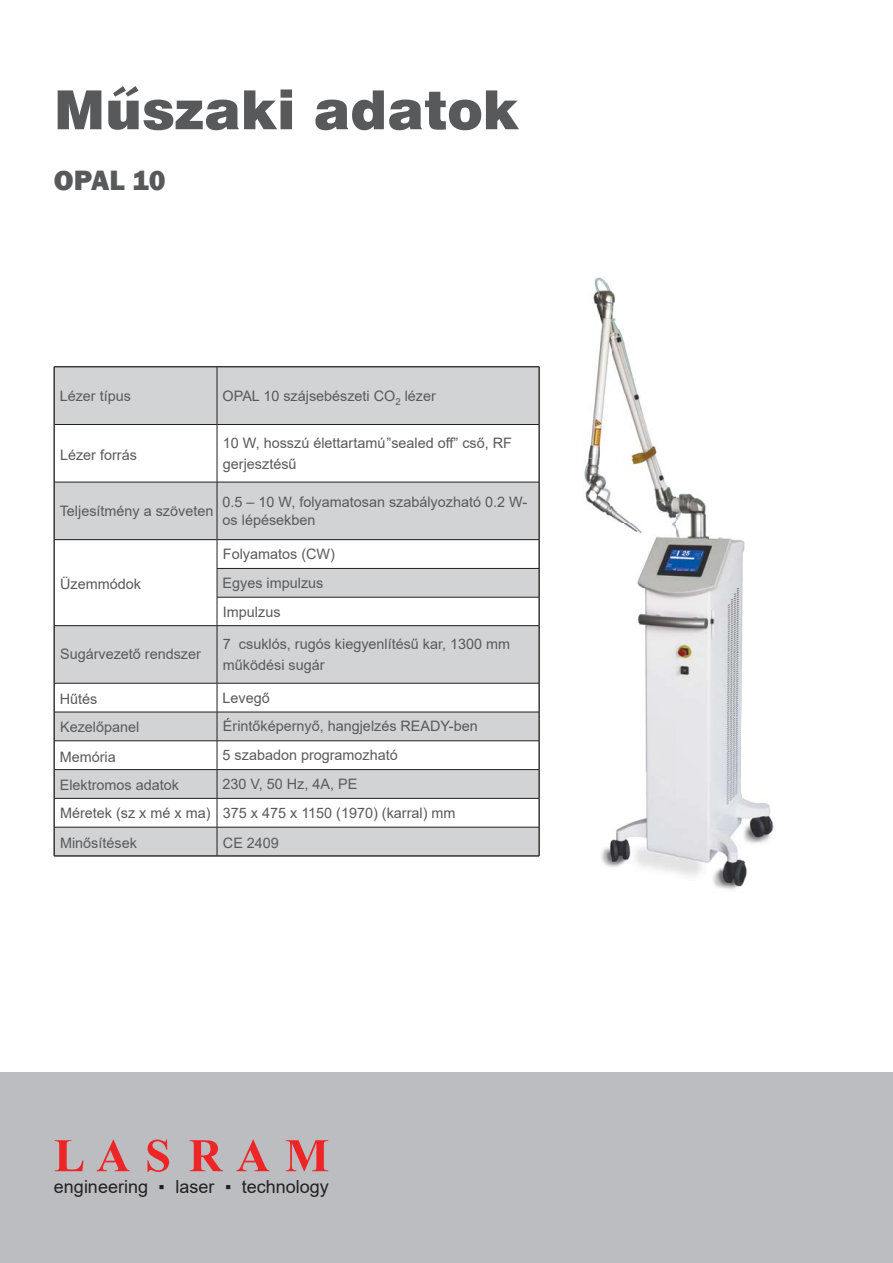
<style>
.page{position:relative;width:893px;height:1263px;background:#fff}
.page>*{position:absolute;margin:0;border:0;box-sizing:border-box;transform-origin:0 0}
.t1{font:900 54px "Swiss 721 BT";color:#58595b}
.t2{font:800 28.8px "Franklin Gothic";letter-spacing:-.005em;color:#58595b}
.t3{font:18px "Arial";color:#231f20}
.t4{font:14.4px/21.6px "Arial";color:#58595b}
.s1{font-family:"Franklin Gothic";font-weight:800;font-size:57.6px}
</style>
<div class="page">
<div style="left:0;top:1072px;width:893px;height:191px;background:#bbbdc0"></div>
<div style="left:54px;top:367px;width:485px;height:58px;background:#d1d3d4"></div>
<div style="left:54px;top:482px;width:485px;height:58px;background:#d1d3d4"></div>
<div style="left:217px;top:568px;width:322px;height:29px;background:#d1d3d4"></div>
<div style="left:54px;top:626px;width:485px;height:57px;background:#d1d3d4"></div>
<div style="left:54px;top:712px;width:485px;height:29px;background:#d1d3d4"></div>
<div style="left:54px;top:770px;width:485px;height:28px;background:#d1d3d4"></div>
<div style="left:54px;top:827px;width:485px;height:29px;background:#d1d3d4"></div>
<hr style="left:217px;top:367px;width:1px;height:58px;background:#231f20">
<hr style="left:54px;top:367px;width:1px;height:58px;background:#231f20">
<hr style="left:539px;top:367px;width:1px;height:58px;background:#231f20">
<hr style="left:217px;top:425px;width:1px;height:57px;background:#231f20">
<hr style="left:54px;top:425px;width:1px;height:57px;background:#231f20">
<hr style="left:539px;top:425px;width:1px;height:57px;background:#231f20">
<hr style="left:217px;top:482px;width:1px;height:58px;background:#231f20">
<hr style="left:54px;top:482px;width:1px;height:58px;background:#231f20">
<hr style="left:539px;top:482px;width:1px;height:58px;background:#231f20">
<hr style="left:217px;top:540px;width:1px;height:86px;background:#231f20">
<hr style="left:54px;top:540px;width:1px;height:86px;background:#231f20">
<svg style="left:539px;top:540px;width:1px;height:86px"></svg>
<hr style="left:217px;top:626px;width:1px;height:57px;background:#231f20">
<hr style="left:54px;top:626px;width:1px;height:57px;background:#231f20">
<hr style="left:539px;top:626px;width:1px;height:57px;background:#231f20">
<svg style="left:217px;top:684px;width:1px;height:172px"></svg>
<svg style="left:54px;top:684px;width:1px;height:172px"></svg>
<svg style="left:539px;top:683px;width:1px;height:173px"></svg>
<hr style="left:54px;top:424px;width:163px;height:1px;background:#231f20">
<hr style="left:54px;top:366px;width:163px;height:1px;background:#231f20">
<hr style="left:217px;top:424px;width:322px;height:1px;background:#231f20">
<hr style="left:217px;top:366px;width:322px;height:1px;background:#231f20">
<hr style="left:54px;top:482px;width:163px;height:1px;background:#231f20">
<hr style="left:217px;top:482px;width:322px;height:1px;background:#231f20">
<hr style="left:54px;top:539px;width:163px;height:1px;background:#231f20">
<hr style="left:217px;top:539px;width:322px;height:1px;background:#231f20">
<hr style="left:54px;top:625px;width:163px;height:1px;background:#231f20">
<hr style="left:217px;top:568px;width:322px;height:1px;background:#231f20">
<hr style="left:217px;top:597px;width:322px;height:1px;background:#231f20">
<hr style="left:217px;top:625px;width:322px;height:1px;background:#231f20">
<hr style="left:54px;top:683px;width:163px;height:1px;background:#231f20">
<hr style="left:217px;top:683px;width:322px;height:1px;background:#231f20">
<hr style="left:54px;top:712px;width:163px;height:1px;background:#231f20">
<hr style="left:217px;top:712px;width:322px;height:1px;background:#231f20">
<hr style="left:54px;top:741px;width:163px;height:1px;background:#231f20">
<hr style="left:217px;top:741px;width:322px;height:1px;background:#231f20">
<hr style="left:54px;top:769px;width:163px;height:1px;background:#231f20">
<hr style="left:217px;top:769px;width:322px;height:1px;background:#231f20">
<hr style="left:54px;top:798px;width:163px;height:1px;background:#231f20">
<hr style="left:217px;top:798px;width:322px;height:1px;background:#231f20">
<hr style="left:54px;top:827px;width:163px;height:1px;background:#231f20">
<hr style="left:217px;top:827px;width:322px;height:1px;background:#231f20">
<hr style="left:54px;top:856px;width:163px;height:1px;background:#231f20">
<hr style="left:217px;top:856px;width:322px;height:1px;background:#231f20">
<svg style="left:55px;top:1140px;width:29px;height:31px"></svg>
<svg style="left:97px;top:1140px;width:33px;height:31px"></svg>
<svg style="left:147px;top:1140px;width:22px;height:32px"></svg>
<svg style="left:189px;top:1140px;width:34px;height:31px"></svg>
<svg style="left:236px;top:1140px;width:33px;height:31px"></svg>
<svg style="left:286px;top:1140px;width:42px;height:31px"></svg>
<img style="left:584px;top:277px;width:190px;height:613px">
<h1 class="t1" style="left:54px;top:77px;width:466px">M<span class="s1">ű</span>szaki adatok</h1>
<h2 class="t2" style="left:54px;top:164px;width:113px">OPAL 10</h2>
<p class="t4" style="left:60px;top:385px;width:73px">Lézer típus</p>
<p class="t4" style="left:223px;top:385px;width:215px">OPAL 10 szájsebészeti CO<sub>2</sub> lézer</p>
<p class="t4" style="left:60px;top:444px;width:78px">Lézer forrás</p>
<p class="t4" style="left:223px;top:432px;width:290px">10 W, hosszú élettartamú”sealed off” cső, RF gerjesztésű</p>
<p class="t4" style="left:60px;top:500px;width:155px">Teljesítmény a szöveten</p>
<p class="t4" style="left:223px;top:493px;width:306px;line-height:18px">0.5 – 10 W, folyamatosan szabályozható 0.2 W&shy;os lépésekben</p>
<p class="t4" style="left:60px;top:573px;width:82px">Üzemmódok</p>
<p class="t4" style="left:223px;top:540px;width:114px;line-height:28.8px">Folyamatos (CW)<br>Egyes impulzus<br>Impulzus</p>
<p class="t4" style="left:60px;top:644px;width:142px">Sugárvezető rendszer</p>
<p class="t4" style="left:223px;top:633px;width:289px">7 csuklós, rugós kiegyenlítésű kar, 1300 mm működési sugár</p>
<p class="t4" style="left:60px;top:688px;width:39px">Hűtés</p>
<p class="t4" style="left:223px;top:687px;width:49px">Levegő</p>
<p class="t4" style="left:60px;top:716px;width:81px">Kezelőpanel</p>
<p class="t4" style="left:223px;top:716px;width:256px">Érintőképernyő, hangjelzés READY-ben</p>
<p class="t4" style="left:60px;top:746px;width:57px">Memória</p>
<p class="t4" style="left:223px;top:744px;width:177px">5 szabadon programozható</p>
<p class="t4" style="left:60px;top:775px;width:121px">Elektromos adatok</p>
<p class="t4" style="left:60px;top:770px;width:397px;line-height:28.3px;text-indent:162px">230 V, 50 Hz, 4A, PE<br>Méretek (sz x mé x ma) 375 x 475 x 1150 (1970) (karral) mm</p>
<p class="t4" style="left:60px;top:832px;width:78px">Minősítések</p>
<p class="t4" style="left:223px;top:832px;width:58px">CE 2409</p>
<p class="t3" style="left:54px;top:1177px;width:276px">engineering ▪ laser ▪ technology</p>
</div>
